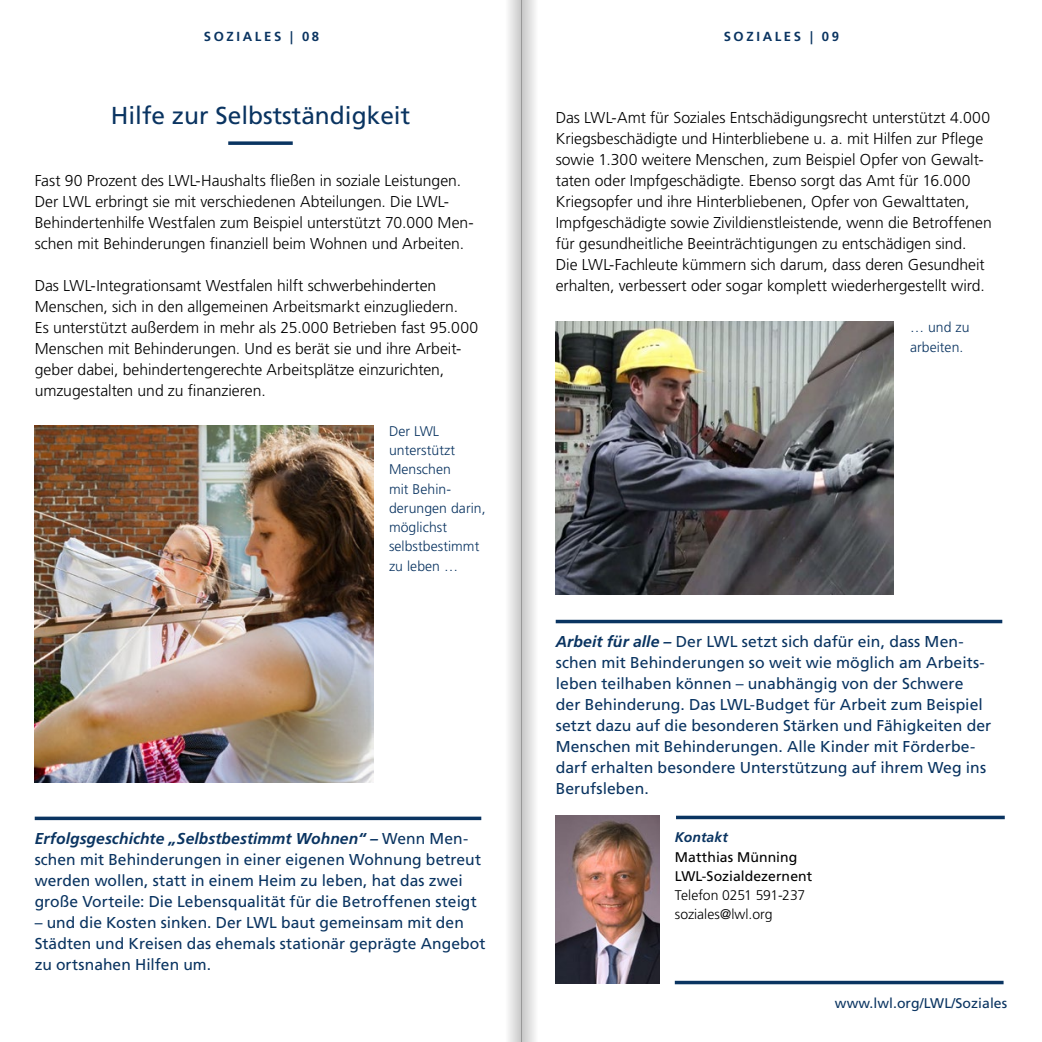
<style>
.page{position:relative;width:1042px;height:1042px;background:#fff}
.page>*{position:absolute;margin:0;border:0;box-sizing:border-box;transform-origin:0 0}
.t1{font:24.5px "Frutiger LT Std";color:#0a3461}
.t2{font:300 15.75px/21px "Frutiger LT Std";color:#000}
.t3{font:15.75px/21px "Frutiger LT Std";letter-spacing:.005em;color:#0a3461}
.t4{font:300 14px/19.2px "Frutiger LT Std";letter-spacing:.005em;color:#0a3461}
.t5{font:14px "Frutiger LT Std";letter-spacing:.005em;color:#000}
.t6{font:300 14px "Frutiger LT Std";color:#000}
.t7{font:14px "Frutiger LT Std";letter-spacing:.005em;color:#0a3461}
.t8{font:italic 700 14px "Frutiger LT Std";letter-spacing:.005em;color:#0a3461}
.t9{font:700 13.12px "Frutiger LT Std";letter-spacing:.2em;color:#0a3461}
.s1{font-weight:700;font-style:italic}
</style>
<div class="page">
<hr style="left:556px;top:620px;width:446px;height:3px;background:#0a3461">
<img style="left:556px;top:321px;width:338px;height:273px">
<hr style="left:676px;top:816px;width:329px;height:3px;background:#0a3461">
<hr style="left:675px;top:981px;width:328px;height:3px;background:#0a3461">
<img style="left:556px;top:816px;width:104px;height:168px">
<svg style="left:228px;top:141px;width:65px;height:4px"></svg>
<svg style="left:35px;top:816px;width:446px;height:4px;fill:#0a3461"></svg>
<img style="left:35px;top:425px;width:338px;height:358px">
<svg style="left:521px;top:0;width:14px;height:1042px"></svg>
<div style="left:499px;top:0;width:22px;height:1042px;background:linear-gradient(to right,#fff,#cfcfcf)"></div>
<h2 class="t9" style="left:204px;top:29px;width:117px">SOZIALES | 08</h2>
<h3 class="t1" style="left:111px;top:101px;width:301px">Hilfe zur Selbstständigkeit</h3>
<p class="t2" style="left:35px;top:170px;width:441px">Fast 90 Prozent des LWL-Haushalts fließen in soziale Leistungen.<br>Der LWL erbringt sie mit verschiedenen Abteilungen. Die LWL-Behindertenhilfe Westfalen zum Beispiel unterstützt 70.000 Men&shy;schen mit Behinderungen finanziell beim Wohnen und Arbeiten.</p>
<p class="t2" style="left:35px;top:275px;width:445px">Das LWL-Integrationsamt Westfalen hilft schwerbehinderten Menschen, sich in den allgemeinen Arbeitsmarkt einzugliedern.<br>Es unterstützt außerdem in mehr als 25.000 Betrieben fast 95.000<br>Menschen mit Behinderungen. Und es berät sie und ihre Arbeit&shy;geber dabei, behindertengerechte Arbeitsplätze einzurichten, umzugestalten und zu finanzieren.</p>
<p class="t4" style="left:389px;top:421px;width:98px">Der LWL unterstützt<br>Menschen<br>mit Behin------ derungen darin, möglichst selbstbestimmt zu leben …</p>
<p class="t3" style="left:35px;top:828px;width:448px"><span class="s1">Erfolgsgeschichte „Selbstbestimmt Wohnen“ –</span> Wenn Men&shy;schen mit Behinderungen in einer eigenen Wohnung betreut werden wollen, statt in einem Heim zu leben, hat das zwei große Vorteile: Die Lebensqualität für die Betroffenen steigt</p>
<p class="t3" style="left:35px;top:912px;width:452px">– und die Kosten sinken. Der LWL baut gemeinsam mit den<br>Städten und Kreisen das ehemals stationär geprägte Angebot zu ortsnahen Hilfen um.</p>
<p class="t9" style="left:724px;top:29px;width:117px">SOZIALES | 09</p>
<p class="t2" style="left:556px;top:107px;width:438px">Das LWL-Amt für Soziales Entschädigungsrecht unterstützt 4.000<br>Kriegsbeschädigte und Hinterbliebene u. a. mit Hilfen zur Pflege sowie 1.300 weitere Menschen, zum Beispiel Opfer von Gewalt&shy;taten oder Impfgeschädigte. Ebenso sorgt das Amt für 16.000<br>Kriegsopfer und ihre Hinterbliebenen, Opfer von Gewalttaten, Impfgeschädigte sowie Zivildienstleistende, wenn die Betroffenen für gesundheitliche Beeinträchtigungen zu entschädigen sind.<br>Die LWL-Fachleute kümmern sich darum, dass deren Gesundheit erhalten, verbessert oder sogar komplett wiederhergestellt wird.</p>
<p class="t4" style="left:910px;top:318px;width:61px">… und zu arbeiten.</p>
<p class="t3" style="left:556px;top:631px;width:437px"><span class="s1">Arbeit für alle –</span> Der LWL setzt sich dafür ein, dass Men&shy;schen mit Behinderungen so weit wie möglich am Arbeits&shy;leben teilhaben können – unabhängig von der Schwere der Behinderung. Das LWL-Budget für Arbeit zum Beispiel setzt dazu auf die besonderen Stärken und Fähigkeiten der Menschen mit Behinderungen. Alle Kinder mit Förderbe&shy;darf erhalten besondere Unterstützung auf ihrem Weg ins Berufsleben.</p>
<h4 class="t8" style="left:675px;top:829px;width:55px">Kontakt</h4>
<p class="t5" style="left:675px;top:848px;width:124px">Matthias Münning</p>
<p class="t5" style="left:675px;top:868px;width:139px">LWL-Sozialdezernent</p>
<p class="t6" style="left:675px;top:887px;width:132px">Telefon 0251 591-237</p>
<p class="t6" style="left:675px;top:906px;width:99px">soziales@lwl.org</p>
<p class="t7" style="left:835px;top:995px;width:174px">www.lwl.org/LWL/Soziales</p>
</div>
